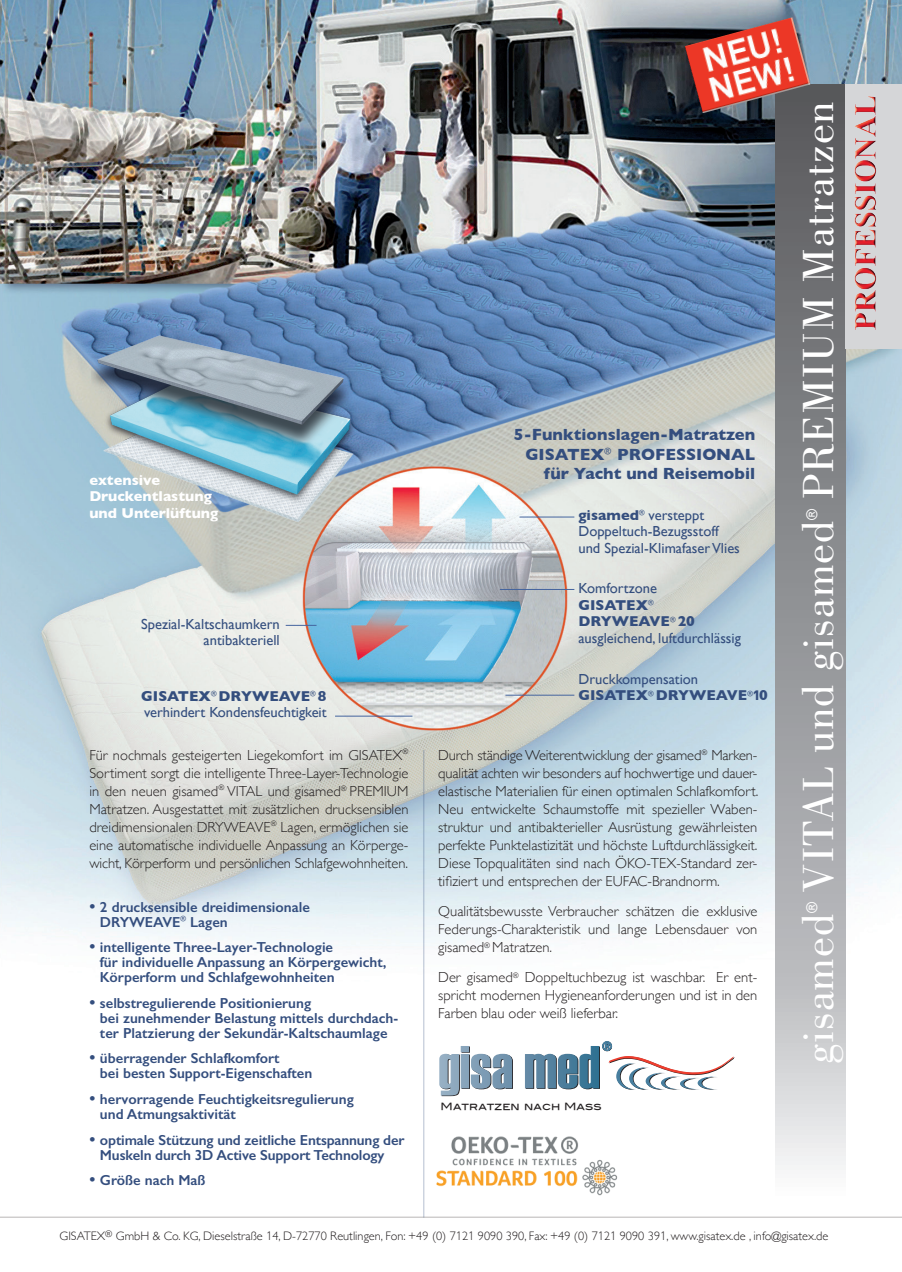
<style>
.page{position:relative;width:902px;height:1272px;background:#fff}
.page>*{position:absolute;margin:0;border:0;box-sizing:border-box;transform-origin:0 0}
.t1{font:45px "Bodoni";letter-spacing:.02em;color:#fff}
.t2{font:700 16.5px/19.5px "Gill Sans";color:#344e7e;text-align:right}
.t3{font:15px "Gill Sans";color:#fff}
.t4{font:300 14.55px/18px "Gill Sans";color:#231f20;text-align:justify}
.t5{font:600 14.55px/15px "Gill Sans";color:#344e7e}
.t6{font:14.55px/16.5px "Gill Sans";color:#344e7e}
.t7{font:700 14.55px/16.5px "Gill Sans";color:#fff}
.t8{font:300 12.3px "Gill Sans";color:#231f20}
.t9{font:10.05px "Blair Md ITCTT Medium";letter-spacing:.01em;color:#231f20}
.s1{font-weight:700}
.s2{font-weight:800}
.s3{font-family:"DIN";font-weight:900;font-size:13.5px}
.s4{font-family:"DIN";font-size:12px}
</style>
<div class="page">
<img style="left:0;top:0;width:901px;height:1218px">
<hr style="left:286px;top:625px;width:30px;height:1px;background:#44649e">
<hr style="left:335px;top:715px;width:77px;height:1px;background:#44649e">
<hr style="left:505px;top:694px;width:69px;height:1px;background:#44649e">
<hr style="left:500px;top:589px;width:74px;height:1px;background:#44649e">
<hr style="left:519px;top:516px;width:55px;height:1px;background:#44649e">
<svg style="left:775px;top:84px;width:70px;height:1115px"></svg>
<div style="left:845px;top:84px;width:56px;height:265px;background:#d5d6d8"></div>
<img style="left:854px;top:96px;width:22px;height:234px">
<img style="left:91px;top:334px;width:280px;height:204px">
<img style="left:684px;top:17px;width:126px;height:96px">
<img style="left:428px;top:1124px;width:189px;height:76px">
<svg style="left:439px;top:1041px;width:295px;height:54px"></svg>
<hr style="left:0;top:1216px;width:901px;height:1px;background:#3f3836">
<hr style="left:423px;top:749px;width:1px;height:468px;background:#344e7e">
<p class="t7" style="left:89px;top:471px;width:131px">extensive<br>Druckentlastung und Unterlüftung</p>
<p class="t6" style="left:141px;top:615px;width:140px;text-align:right">Spezial-Kaltschaumkern antibakteriell</p>
<p class="t6" style="left:141px;top:687px;width:187px"><span class="s1">GISATEX</span><sup>®</sup> <span class="s1">DRYWEAVE</span><sup>®</sup> <span class="s1">8 </span>verhindert Kondensfeuchtigkeit</p>
<p class="t4" style="left:89px;top:745px;width:320px">Für nochmals gesteigerten Liegekomfort im GISATEX<sup>® </sup>Sortiment sorgt die intelligente Three-Layer-Technologie in den neuen gisamed<sup>®</sup> VITAL und gisamed<sup>®</sup> PREMIUM Matratzen. Ausgestattet mit zusätzlichen drucksensiblen dreidimensionalen DRYWEAVE<sup>®</sup> Lagen, ermöglichen sie eine automatische individuelle Anpassung an Körperge&shy;wicht, Körperform und persönlichen Schlafgewohnheiten.</p>
<p class="t5" style="left:100px;top:898px;width:211px;text-indent:-11px"><span class="s2">·</span> 2 drucksensible dreidimensionale<br>DRYWEAVE<sup>®</sup> Lagen</p>
<p class="t5" style="left:100px;top:939px;width:288px;text-indent:-11px"><span class="s2">·</span> intelligente Three-Layer-Technologie<br>für individuelle Anpassung an Körpergewicht,<br>Körperform und Schlafgewohnheiten</p>
<p class="t5" style="left:100px;top:995px;width:300px;text-indent:-11px"><span class="s2">·</span> selbstregulierende Positionierung<br>bei zunehmender Belastung mittels durchdach&shy;ter Platzierung der Sekundär-Kaltschaumlage</p>
<p class="t5" style="left:100px;top:1050px;width:214px;text-indent:-11px"><span class="s2">·</span> überragender Schlafkomfort<br>bei besten Support-Eigenschaften</p>
<p class="t5" style="left:100px;top:1091px;width:255px;text-indent:-11px"><span class="s2">·</span> hervorragende Feuchtigkeitsregulierung und Atmungsaktivität</p>
<p class="t5" style="left:100px;top:1132px;width:306px;text-indent:-11px"><span class="s2">·</span> optimale Stützung und zeitliche Entspannung der<br>Muskeln durch 3D Active Support Technology</p>
<p class="t5" style="left:89px;top:1172px;width:118px"><span class="s2">·</span> Größe nach Maß</p>
<p class="t2" style="left:514px;top:425px;width:243px">5-Funktionslagen-Matratzen<br>GISATEX<sup>®</sup> PROFESSIONAL für Yacht und Reisemobil</p>
<p class="t6" style="left:578px;top:506px;width:163px"><span class="s1">gisamed</span><sup>®</sup> versteppt<br>Doppeltuch-Bezugsstoff und Spezial-Klimafaser Vlies</p>
<p class="t6" style="left:578px;top:580px;width:164px">Komfortzone<br><span class="s1">GISATEX</span><sup>®<br></sup><span class="s1">DRYWEAVE</span><sup>®</sup> <span class="s1">20 </span>ausgleichend, luftdurchlässig</p>
<p class="t6" style="left:578px;top:670px;width:191px">Druckkompensation<br><span class="s1">GISATEX</span><sup>®</sup> <span class="s1">DRYWEAVE</span><sup>®</sup><span class="s3">1</span><span class="s1">0</span></p>
<p class="t4" style="left:438px;top:745px;width:322px;text-align:left">Durch ständige Weiterentwicklung der gisamed<sup>®</sup> Marken&shy;qualität achten wir besonders auf hochwertige und dauer&shy;elastische Materialien für einen optimalen Schlafkomfort.<br>Neu entwickelte Schaumstoffe mit spezieller Waben&shy;struktur und antibakterieller Ausrüstung gewährleisten perfekte Punktelastizität und höchste Luftdurchlässigkeit.<br>Diese Topqualitäten sind nach ÖKO-TEX-Standard zer&shy;tifiziert und entsprechen der EUFAC-Brandnorm.</p>
<p class="t4" style="left:438px;top:901px;width:320px">Qualitätsbewusste Verbraucher schätzen die exklusive Federungs-Charakteristik und lange Lebensdauer von gisamed<sup>®</sup> Matratzen.</p>
<p class="t4" style="left:438px;top:967px;width:320px">Der gisamed<sup>®</sup> Doppeltuchbezug ist waschbar. Er ent&shy;spricht modernen Hygieneanforderungen und ist in den Farben blau oder weiß lieferbar.</p>
<p class="t9" style="left:440px;top:1097px;width:162px">Matratzen nach Mass</p>
<h1 class="t1" style="left:793px;top:499px;width:400px;rotate:-90deg">PREMIUM Matratzen</h1>
<p class="t3" style="left:802px;top:519px;width:13px;rotate:-90deg">®</p>
<h1 class="t1" style="left:793px;top:892px;width:373px;rotate:-90deg">VITAL und gisamed</h1>
<p class="t3" style="left:802px;top:912px;width:13px;rotate:-90deg">®</p>
<h1 class="t1" style="left:793px;top:1064px;width:152px;rotate:-90deg">gisamed</h1>
<p class="t8" style="left:60px;top:1226px;width:770px">GISATEX<sup>®</sup> GmbH &amp; Co. KG, Dieselstraße <span class="s4">1</span>4, D-72770 Reutlingen, Fon: +49 (0) 7<span class="s4">1</span>2<span class="s4">1</span> 9090 390, Fax: +49 (0) 7<span class="s4">1</span>2<span class="s4">1</span> 9090 39<span class="s4">1</span>, www.gisatex.de , info@gisatex.de</p>
</div>
